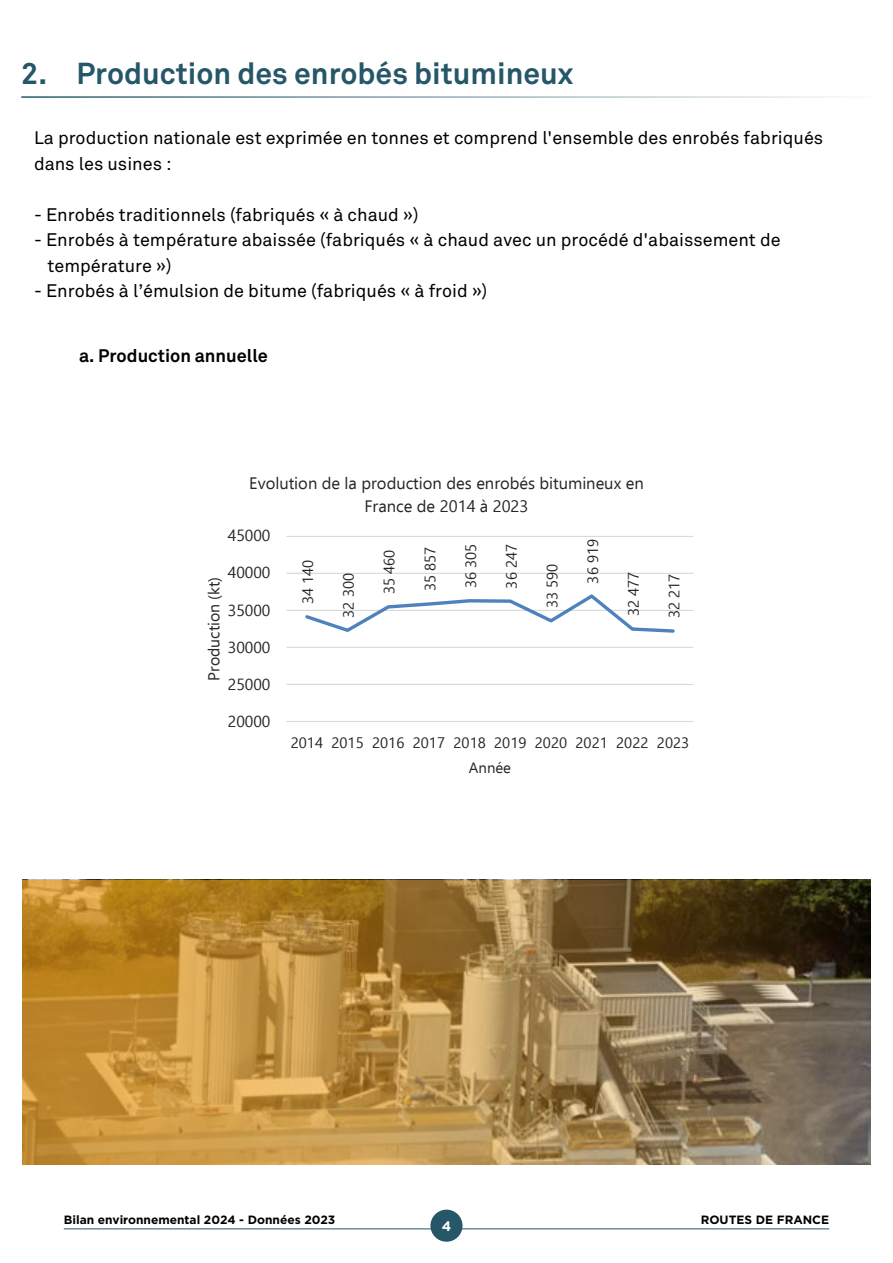
<style>
.page{position:relative;width:893px;height:1263px;background:#fff}
.page>*{position:absolute;margin:0;border:0;box-sizing:border-box;transform-origin:0 0}
.t1{font:700 30px "Akkurat";color:#255769}
.t2{font:18px/25.5px "Akkurat";color:#000}
.t3{font:700 18px "Akkurat";color:#000}
.t4{font:16.5px/22.5px "Ebrima";color:#262626;text-align:center}
.t5{font:15.9px "Ebrima";letter-spacing:-.005em;color:#262626}
.t6{font:15px "Ebrima";letter-spacing:.005em;color:#262626}
.t7{font:700 13.8px "Gotham";color:#fff}
.t8{font:700 12px "Gotham";color:#000}
</style>
<div class="page">
<hr style="left:64px;top:1228px;width:765px;height:1px;background:#255769">
<div style="left:430px;top:1209px;width:32px;height:33px;background:#255769;border-radius:50%"></div>
<hr style="left:21px;top:96px;width:851px;height:2px;background:#255769">
<img style="left:22px;top:880px;width:849px;height:284px">
<hr style="left:286px;top:684px;width:407px;height:1px;background:#d9d9d9">
<hr style="left:286px;top:647px;width:407px;height:1px;background:#d9d9d9">
<hr style="left:286px;top:610px;width:407px;height:1px;background:#d9d9d9">
<hr style="left:286px;top:573px;width:407px;height:1px;background:#d9d9d9">
<hr style="left:286px;top:536px;width:407px;height:1px;background:#d9d9d9">
<hr style="left:286px;top:721px;width:407px;height:1px;background:#d9d9d9">
<svg style="left:305px;top:594px;width:370px;height:39px"></svg>
<h1 class="t1" style="left:21px;top:54px;width:554px">2. Production des enrobés bitumineux</h1>
<p class="t2" style="left:34px;top:126px;width:791px">La production nationale est exprimée en tonnes et comprend l'ensemble des enrobés fabriqués dans les usines :</p>
<p class="t2" style="left:34px;top:202px;width:386px">- Enrobés traditionnels (fabriqués « à chaud »)</p>
<p class="t2" style="left:48px;top:228px;width:735px;text-indent:-14px">- Enrobés à température abaissée (fabriqués « à chaud avec un procédé d'abaissement de température »)</p>
<p class="t2" style="left:34px;top:279px;width:455px">- Enrobés à l’émulsion de bitume (fabriqués « à froid »)</p>
<p class="t3" style="left:79px;top:345px;width:190px">a. Production annuelle</p>
<p class="t4" style="left:249px;top:472px;width:396px">Evolution de la production des enrobés bitumineux en<br>France de 2014 à 2023</p>
<p class="t5" style="left:228px;top:524px;width:44px">45000</p>
<p class="t5" style="left:228px;top:561px;width:44px">40000</p>
<p class="t5" style="left:202px;top:681px;width:105px;rotate:-90deg">Production (kt)</p>
<p class="t5" style="left:228px;top:598px;width:44px">35000</p>
<p class="t5" style="left:228px;top:635px;width:44px">30000</p>
<p class="t5" style="left:228px;top:672px;width:44px">25000</p>
<p class="t5" style="left:228px;top:709px;width:44px">20000</p>
<p class="t6" style="left:297px;top:604px;width:46px;rotate:-90deg">34 140</p>
<p class="t6" style="left:338px;top:618px;width:46px;rotate:-90deg">32 300</p>
<p class="t6" style="left:378px;top:594px;width:46px;rotate:-90deg">35 460</p>
<p class="t6" style="left:419px;top:591px;width:46px;rotate:-90deg">35 857</p>
<p class="t6" style="left:460px;top:588px;width:46px;rotate:-90deg">36 305</p>
<p class="t6" style="left:500px;top:588px;width:46px;rotate:-90deg">36 247</p>
<p class="t6" style="left:541px;top:608px;width:46px;rotate:-90deg">33 590</p>
<p class="t6" style="left:582px;top:583px;width:46px;rotate:-90deg">36 919</p>
<p class="t6" style="left:622px;top:616px;width:46px;rotate:-90deg">32 477</p>
<p class="t6" style="left:663px;top:618px;width:46px;rotate:-90deg">32 217</p>
<p class="t6" style="left:291px;top:732px;width:400px">2014 2015 2016 2017 2018 2019 2020 2021 2022 2023</p>
<p class="t6" style="left:469px;top:757px;width:44px">Année</p>
<p class="t8" style="left:64px;top:1212px;width:273px">Bilan environnemental 2024 - Données 2023</p>
<p class="t7" style="left:442px;top:1218px;width:11px">4</p>
<p class="t8" style="left:701px;top:1212px;width:130px">ROUTES DE FRANCE</p>
</div>
